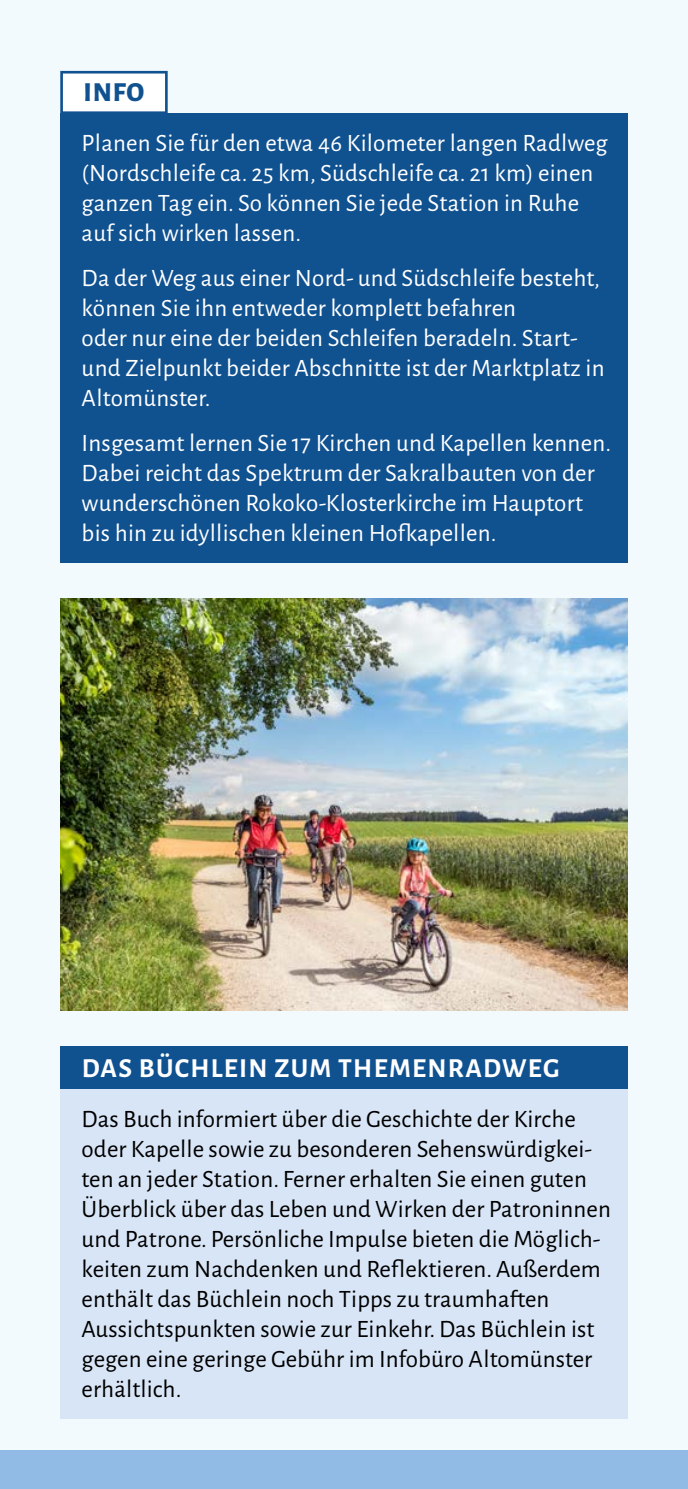
<style>
.page{position:relative;width:688px;height:1489px;background:#fff}
.page>*{position:absolute;margin:0;border:0;box-sizing:border-box;transform-origin:0 0}
.p_head{font:700 27.5px "Alegreya Sans";letter-spacing:.045em;color:#fff}
.p_info_head{font:800 27.5px "Alegreya Sans";color:#105190}
.p_info_weiss{font:25px/30px "Alegreya Sans";letter-spacing:.01em;color:#fff}
.p_fliess{font:25px/30px "Alegreya Sans";letter-spacing:.005em;color:#000}
</style>
<div class="page">
<div style="left:0;top:0;width:687px;height:1488px;background:#f3fafe"></div>
<div style="left:60px;top:113px;width:567px;height:449px;background:#105190"></div>
<svg style="left:60px;top:70px;width:108px;height:43px"></svg>
<div style="left:60px;top:1088px;width:567px;height:329px;background:#d8e5f6"></div>
<div style="left:60px;top:1046px;width:567px;height:42px;background:#105190"></div>
<div style="left:0;top:1449px;width:687px;height:39px;background:#91bbe5"></div>
<img style="left:60px;top:598px;width:567px;height:412px">
<p class="p_info_head" style="left:83px;top:72px;width:62px">INFO</p>
<p class="p_info_weiss" style="left:82px;top:127px;width:527px">Planen Sie für den etwa 46 Kilometer langen Radlweg (Nordschleife ca. 25 km, Südschleife ca. 21 km) einen ganzen Tag ein. So können Sie jede Station in Ruhe auf sich wirken lassen.</p>
<p class="p_info_weiss" style="left:82px;top:262px;width:524px">Da der Weg aus einer Nord- und Südschleife besteht, können Sie ihn entweder komplett befahren<br>oder nur eine der beiden Schleifen beradeln. Start&shy;und Zielpunkt beider Abschnitte ist der Marktplatz in Altomünster.</p>
<p class="p_info_weiss" style="left:82px;top:427px;width:531px">Insgesamt lernen Sie 17 Kirchen und Kapellen kennen.<br>Dabei reicht das Spektrum der Sakralbauten von der wunderschönen Rokoko-Klosterkirche im Hauptort bis hin zu idyllischen kleinen Hofkapellen.</p>
<p class="p_head" style="left:82px;top:1047px;width:479px">DAS BÜCHLEIN ZUM THEMENRADWEG</p>
<p class="p_fliess" style="left:81px;top:1102px;width:530px">Das Buch informiert über die Geschichte der Kirche oder Kapelle sowie zu besonderen Sehenswürdigkei&shy;ten an jeder Station. Ferner erhalten Sie einen guten Überblick über das Leben und Wirken der Patroninnen und Patrone. Persönliche Impulse bieten die Möglich&shy;keiten zum Nachdenken und Reflektieren. Außerdem enthält das Büchlein noch Tipps zu traumhaften Aussichtspunkten sowie zur Einkehr. Das Büchlein ist gegen eine geringe Gebühr im Infobüro Altomünster erhältlich.</p>
</div>
